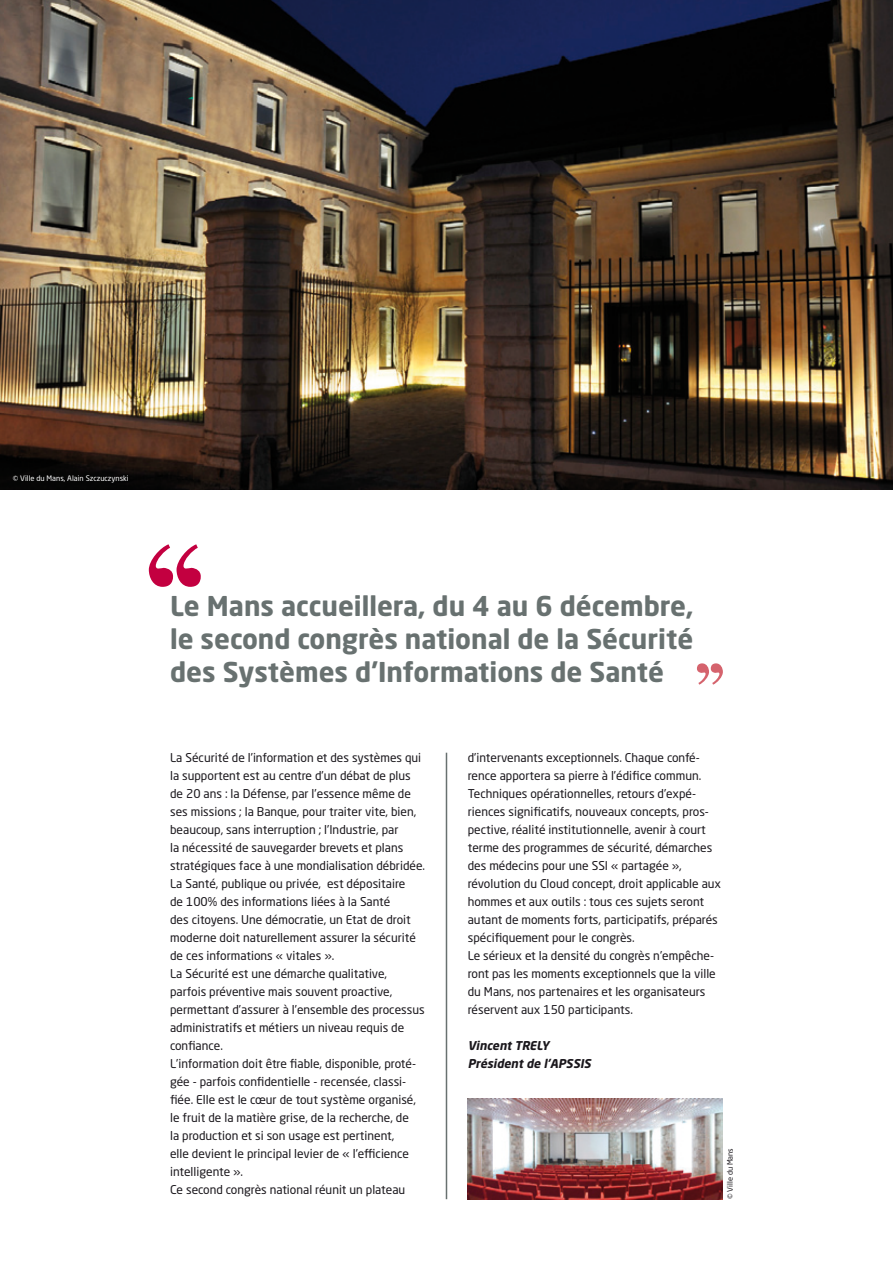
<style>
.page{position:relative;width:893px;height:1263px;background:#fff}
.page>*{position:absolute;margin:0;border:0;box-sizing:border-box;transform-origin:0 0}
.t1{font:700 27px/33px "Neo Sans Std";color:#687170;text-align:justify}
.t2{font:12px/18px "Neo Sans Std";color:#1a171c}
.t3{font:italic 700 12px/18px "Neo Sans Std";color:#1a171c}
.t4{font:7.5px "Neo Sans Std";color:#fff}
.t5{font:7.5px "Neo Sans Std";color:#1a171c}
</style>
<div class="page">
<img style="left:0;top:0;width:893px;height:489px">
<hr style="left:446px;top:753px;width:1px;height:446px;background:#687170">
<svg style="left:697px;top:663px;width:26px;height:22px"></svg>
<svg style="left:149px;top:544px;width:52px;height:43px"></svg>
<img style="left:468px;top:1098px;width:255px;height:101px">
<p class="t4" style="left:13px;top:473px;width:118px">© Ville du Mans, Alain Szczuczynski</p>
<h1 class="t1" style="left:170px;top:589px;width:525px">Le Mans accueillera, du 4 au 6 décembre, le second congrès national de la Sécurité des Systèmes d’Informations de Santé</h1>
<p class="t2" style="left:170px;top:748px;width:257px">La Sécurité de l’information et des systèmes qui la supportent est au centre d’un débat de plus de 20 ans : la Défense, par l’essence même de ses missions ; la Banque, pour traiter vite, bien, beaucoup, sans interruption ; l’Industrie, par<br>la nécessité de sauvegarder brevets et plans stratégiques face à une mondialisation débridée.<br>La Santé, publique ou privée, est dépositaire<br>de 100% des informations liées à la Santé<br>des citoyens. Une démocratie, un Etat de droit moderne doit naturellement assurer la sécurité de ces informations « vitales ».<br>La Sécurité est une démarche qualitative, parfois préventive mais souvent proactive, permettant d’assurer à l’ensemble des processus administratifs et métiers un niveau requis de confiance.<br>L’information doit être fiable, disponible, proté&shy;gée - parfois confidentielle - recensée, classi&shy;fiée. Elle est le cœur de tout système organisé, le fruit de la matière grise, de la recherche, de<br>la production et si son usage est pertinent,<br>elle devient le principal levier de « l’efficience intelligente ».<br>Ce second congrès national réunit un plateau</p>
<p class="t2" style="left:468px;top:748px;width:255px">d’intervenants exceptionnels. Chaque confé&shy;rence apportera sa pierre à l’édifice commun.<br>Techniques opérationnelles, retours d’expé&shy;riences significatifs, nouveaux concepts, pros&shy;pective, réalité institutionnelle, avenir à court terme des programmes de sécurité, démarches des médecins pour une SSI « partagée », révolution du Cloud concept, droit applicable aux hommes et aux outils : tous ces sujets seront autant de moments forts, participatifs, préparés spécifiquement pour le congrès.<br>Le sérieux et la densité du congrès n’empêche&shy;ront pas les moments exceptionnels que la ville du Mans, nos partenaires et les organisateurs réservent aux 150 participants.</p>
<p class="t3" style="left:468px;top:1036px;width:127px">Vincent TRELY<br>Président de l’APSSIS</p>
<p class="t5" style="left:725px;top:1199px;width:53px;rotate:-90deg">© Ville du Mans</p>
</div>
